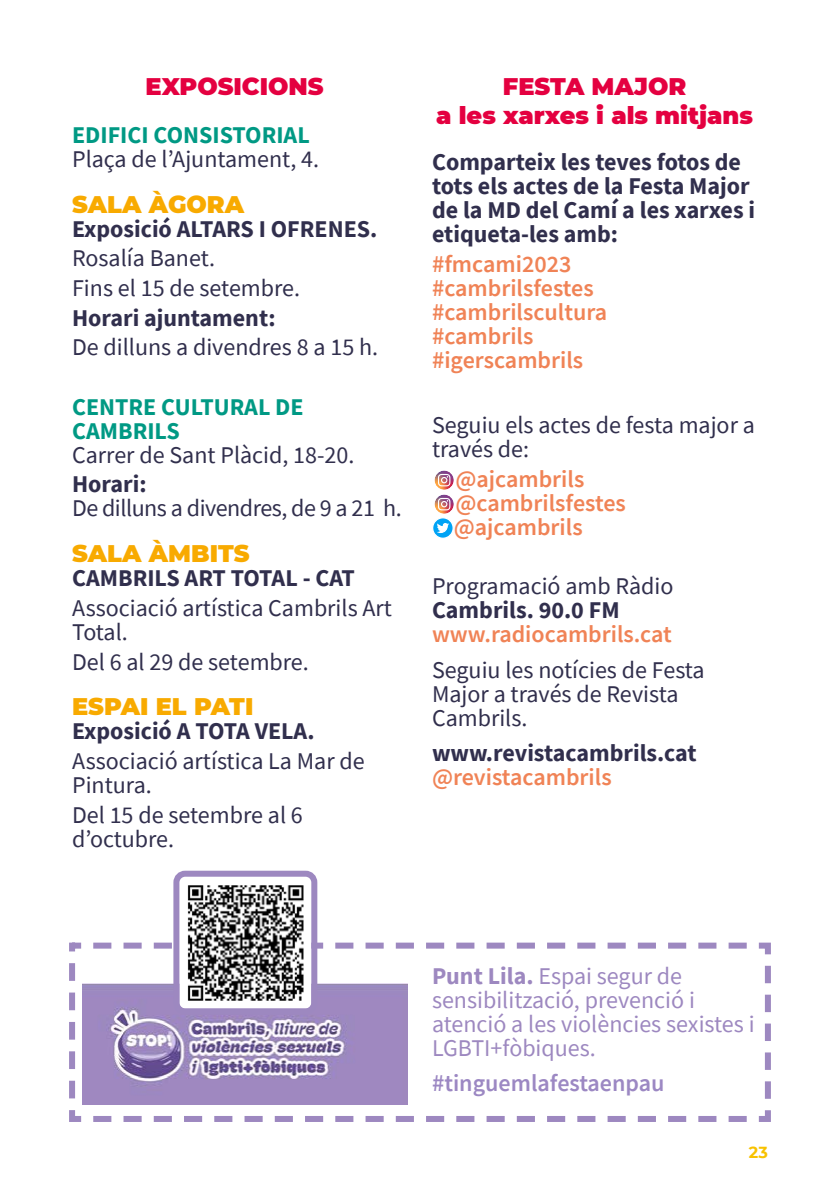
<style>
.page{position:relative;width:840px;height:1191px;background:#fff}
.page>*{position:absolute;margin:0;border:0;box-sizing:border-box;transform-origin:0 0}
.t1{font:24px/24px "Source Sans Pro";color:#312f4d}
.t2{font:700 24px/24px "Source Sans Pro";color:#312f4d}
.t3{font:600 24px/24px "Source Sans Pro";color:#f08356}
.t4{font:24px/24px "Source Sans Pro";color:#9d88c0}
.t5{font:700 24px/24px "Source Sans Pro";color:#009984}
.t6{font:900 24px/28.8px "Montserrat";color:#e40040;text-align:center}
.t7{font:900 24px "Montserrat";color:#f8aa00}
.t8{font:24px "Source Sans Pro";letter-spacing:-.02em;color:#312f4d}
.t9{font:600 24px "Source Sans Pro";color:#9c88c3}
.t10{font:700 16px "Montserrat";color:#f8c200}
.s1{font-weight:700}
</style>
<div class="page">
<svg style="left:69px;top:936px;width:702px;height:186px"></svg>
<svg style="left:433px;top:470px;width:21px;height:68px"></svg>
<img style="left:83px;top:983px;width:325px;height:121px">
<img style="left:180px;top:877px;width:130px;height:130px">
<div style="left:173px;top:870px;width:144px;height:144px;border:6px solid #9d88c0;border-radius:9px"></div>
<p class="t6" style="left:145px;top:71px;width:179px">EXPOSICIONS</p>
<p class="t5" style="left:72px;top:122px;width:239px">EDIFICI CONSISTORIAL</p>
<p class="t1" style="left:72px;top:147px;width:248px">Plaça de l’Ajuntament, 4.</p>
<p class="t7" style="left:72px;top:186px;width:173px">SALA ÀGORA</p>
<p class="t2" style="left:72px;top:216px;width:307px">Exposició ALTARS I OFRENES.</p>
<p class="t1" style="left:72px;top:243px;width:229px;line-height:29.6px">Rosalía Banet.<br>Fins el 15 de setembre.</p>
<p class="t2" style="left:72px;top:305px;width:205px">Horari ajuntament:</p>
<p class="t1" style="left:72px;top:335px;width:307px">De dilluns a divendres 8 a 15 h.</p>
<p class="t5" style="left:72px;top:394px;width:233px">CENTRE CULTURAL DE<br>CAMBRILS</p>
<p class="t1" style="left:72px;top:442px;width:284px">Carrer de Sant Plàcid, 18-20.</p>
<p class="t2" style="left:72px;top:472px;width:76px">Horari:</p>
<p class="t8" style="left:72px;top:493px;width:331px">De dilluns a divendres, de 9 a 21 h.</p>
<p class="t7" style="left:72px;top:535px;width:179px">SALA ÀMBITS</p>
<p class="t2" style="left:72px;top:566px;width:284px">CAMBRILS ART TOTAL - CAT</p>
<p class="t1" style="left:72px;top:596px;width:321px">Associació artística Cambrils Art<br>Total.</p>
<p class="t1" style="left:72px;top:649px;width:238px">Del 6 al 29 de setembre.</p>
<p class="t7" style="left:72px;top:689px;width:183px">ESPAI EL PATI</p>
<p class="t2" style="left:72px;top:719px;width:244px">Exposició A TOTA VELA.</p>
<p class="t1" style="left:72px;top:749px;width:294px">Associació artística La Mar de<br>Pintura.</p>
<p class="t1" style="left:72px;top:802px;width:232px">Del 15 de setembre al 6 d’octubre.</p>
<p class="t6" style="left:436px;top:71px;width:318px">FESTA MAJOR<br>a les xarxes i als mitjans</p>
<p class="t2" style="left:432px;top:150px;width:324px">Comparteix les teves fotos de tots els actes de la Festa Major de la MD del Camí a les xarxes i etiqueta-les amb:</p>
<p class="t3" style="left:432px;top:252px;width:177px">#fmcami2023 #cambrilsfestes #cambrilscultura #cambrils #igerscambrils</p>
<p class="t1" style="left:432px;top:413px;width:324px">Seguiu els actes de festa major a través de:</p>
<p class="t3" style="left:453px;top:467px;width:173px">@ajcambrils @cambrilsfestes @ajcambrils</p>
<p class="t1" style="left:432px;top:574px;width:243px">Programació amb Ràdio</p>
<p class="t2" style="left:432px;top:598px;width:189px">Cambrils. 90.0 FM</p>
<p class="t3" style="left:432px;top:622px;width:241px">www.radiocambrils.cat</p>
<p class="t1" style="left:432px;top:657px;width:274px">Seguiu les notícies de Festa<br>Major a través de Revista<br>Cambrils.</p>
<p class="t2" style="left:432px;top:740px;width:266px">www.revistacambrils.cat</p>
<p class="t3" style="left:432px;top:764px;width:181px">@revistacambrils</p>
<p class="t4" style="left:432px;top:964px;width:324px"><span class="s1">Punt Lila.</span> Espai segur de sensibilització, prevenció i atenció a les violències sexistes i<br>LGBTI+fòbiques.</p>
<p class="t9" style="left:432px;top:1067px;width:234px">#tinguemlafestaenpau</p>
<p class="t10" style="left:748px;top:1141px;width:20px">23</p>
</div>
